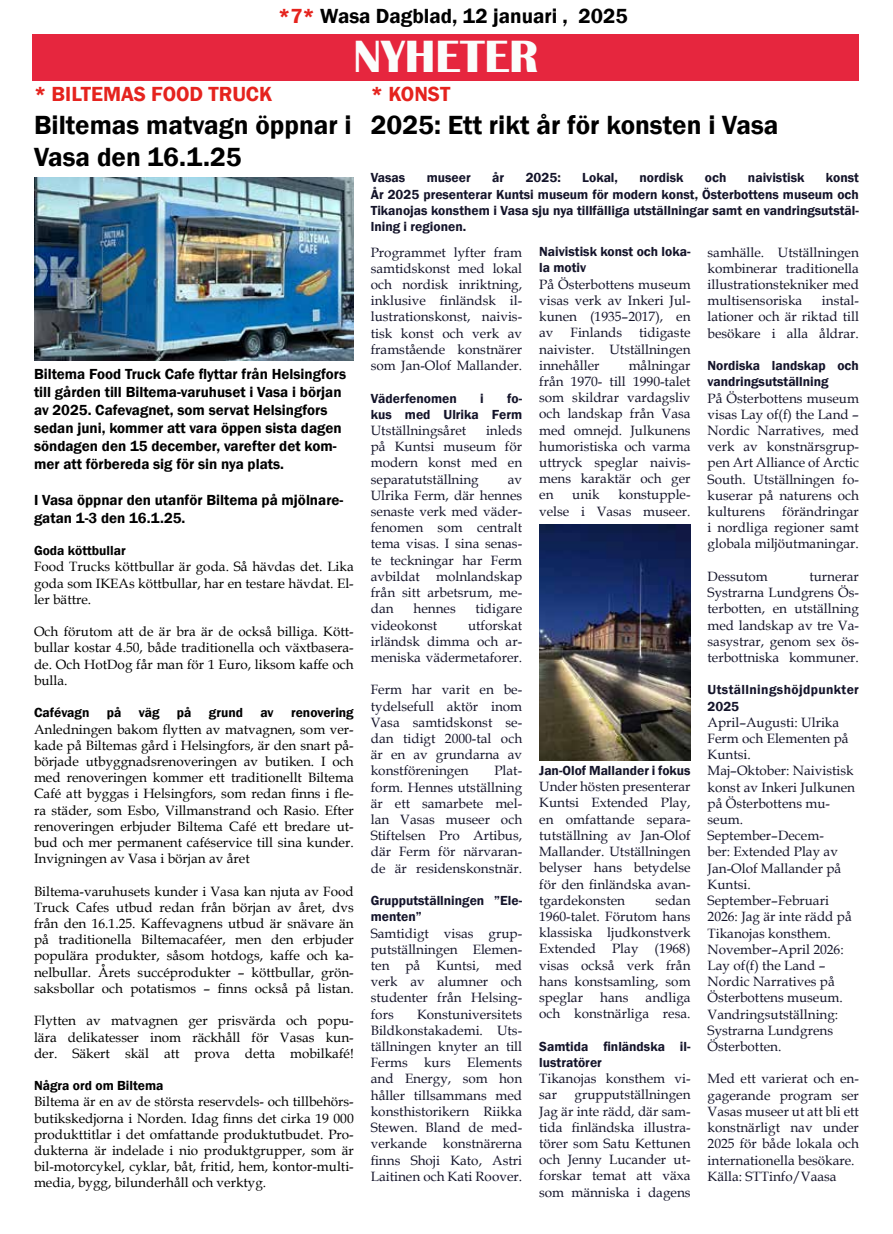
<style>
.page{position:relative;width:893px;height:1234px;background:#fff}
.page>*{position:absolute;margin:0;border:0;box-sizing:border-box;transform-origin:0 0}
.t1{font:700 46.5px "Britannic";color:#fbfdfc}
.t2{font:600 27px/32.4px "Franklin Gothic";color:#000}
.t3{font:600 21px "Franklin Gothic";color:#000}
.t4{font:600 21px "Franklin Gothic";color:#e5231e}
.t5{font:600 15px/18px "Franklin Gothic";color:#000}
.t6{font:13.5px/16.2px "Book Antiqua";color:#14142a;text-align:justify}
.t7{font:13.5px/16.2px "Book Antiqua";color:#000;text-align:justify}
.t8{font:600 13.5px/16.2px "Franklin Gothic";color:#14142a}
.t9{font:600 13.5px "Franklin Gothic";color:#000}
.t10{font:600 13.5px/16.2px "Franklin Gothic";letter-spacing:.03em;color:#14142a}
.s1{color:#e5231d}
</style>
<div class="page">
<div style="left:33px;top:34px;width:826px;height:47px;background:#e6263e"></div>
<img style="left:34px;top:177px;width:320px;height:183px">
<img style="left:539px;top:524px;width:152px;height:236px">
<h3 class="t3" style="left:278px;top:3px;width:351px"><span class="s1">*7*</span> Wasa Dagblad, 12 januari , 2025</h3>
<h1 class="t1" style="left:353px;top:30px;width:187px">NYHETER</h1>
<h3 class="t4" style="left:34px;top:81px;width:240px">* BILTEMAS FOOD TRUCK</h3>
<h2 class="t2" style="left:34px;top:109px;width:319px">Biltemas matvagn öppnar i<br>Vasa den 16.1.25</h2>
<p class="t5" style="left:34px;top:365px;width:314px">Biltema Food Truck Cafe flyttar från Helsingfors till gården till Biltema-varuhuset i Vasa i början av 2025. Cafevagnet, som servat Helsingfors sedan juni, kommer att vara öppen sista dagen söndagen den 15 december, varefter det kom&shy;mer att förbereda sig för sin nya plats.</p>
<p class="t5" style="left:34px;top:491px;width:311px">I Vasa öppnar den utanför Biltema på mjölnare&shy;gatan 1-3 den 16.1.25.</p>
<p class="t9" style="left:34px;top:542px;width:93px">Goda köttbullar</p>
<p class="t7" style="left:34px;top:558px;width:321px">Food Trucks köttbullar är goda. Så hävdas det. Lika goda som IKEAs köttbullar, har en testare hävdat. El&shy;ler bättre.</p>
<p class="t7" style="left:34px;top:623px;width:321px">Och förutom att de är bra är de också billiga. Kött&shy;bullar kostar 4.50, både traditionella och växtbasera&shy;de. Och HotDog får man för 1 Euro, liksom kaffe och bulla.</p>
<p class="t9" style="left:34px;top:704px;width:57px">Cafévagn</p>
<p class="t9" style="left:107px;top:704px;width:16px">på</p>
<p class="t9" style="left:139px;top:704px;width:22px">väg</p>
<p class="t9" style="left:177px;top:704px;width:16px">på</p>
<p class="t9" style="left:209px;top:704px;width:36px">grund</p>
<p class="t9" style="left:260px;top:704px;width:15px">av</p>
<p class="t9" style="left:291px;top:704px;width:64px">renovering</p>
<p class="t7" style="left:34px;top:720px;width:321px">Anledningen bakom flytten av matvagnen, som ver&shy;kade på Biltemas gård i Helsingfors, är den snart på&shy;började utbyggnadsrenoveringen av butiken. I och med renoveringen kommer ett traditionellt Biltema Café att byggas i Helsingfors, som redan finns i fle&shy;ra städer, som Esbo, Villmanstrand och Rasio. Efter renoveringen erbjuder Biltema Café ett bredare ut&shy;bud och mer permanent caféservice till sina kunder.<br>Invigningen av Vasa i början av året</p>
<p class="t7" style="left:34px;top:882px;width:321px">Biltema-varuhusets kunder i Vasa kan njuta av Food Truck Cafes utbud redan från början av året, dvs från den 16.1.25. Kaffevagnens utbud är snävare än på traditionella Biltemacaféer, men den erbjuder populära produkter, såsom hotdogs, kaffe och ka&shy;nelbullar. Årets succéprodukter – köttbullar, grön&shy;saksbollar och potatismos – finns också på listan.</p>
<p class="t7" style="left:34px;top:1012px;width:321px">Flytten av matvagnen ger prisvärda och popu&shy;lära delikatesser inom räckhåll för Vasas kun&shy;der. Säkert skäl att prova detta mobilkafé!</p>
<p class="t9" style="left:34px;top:1077px;width:131px">Några ord om Biltema</p>
<p class="t7" style="left:34px;top:1093px;width:321px">Biltema är en av de största reservdels- och tillbehörs&shy;butikskedjorna i Norden. Idag finns det cirka 19 000 produkttitlar i det omfattande produktutbudet. Pro&shy;dukterna är indelade i nio produktgrupper, som är bil-motorcykel, cyklar, båt, fritid, hem, kontor-multi&shy;media, bygg, bilunderhåll och verktyg.</p>
<h3 class="t4" style="left:371px;top:81px;width:81px">* KONST</h3>
<h2 class="t2" style="left:371px;top:109px;width:409px">2025: Ett rikt år för konsten i Vasa</h2>
<p class="t8" style="left:371px;top:170px;width:36px">Vasas</p>
<p class="t8" style="left:427px;top:170px;width:45px">museer</p>
<p class="t8" style="left:492px;top:170px;width:14px">år</p>
<p class="t8" style="left:526px;top:170px;width:37px">2025:</p>
<p class="t8" style="left:582px;top:170px;width:37px">Lokal,</p>
<p class="t8" style="left:639px;top:170px;width:45px">nordisk</p>
<p class="t8" style="left:705px;top:170px;width:23px">och</p>
<p class="t8" style="left:748px;top:170px;width:58px">naivistisk</p>
<p class="t8" style="left:371px;top:170px;width:490px;text-align:justify;text-indent:455px">konst År 2025 presenterar Kuntsi museum för modern konst, Österbottens museum och Tikanojas konsthem i Vasa sju nya tillfälliga utställningar samt en vandringsutstäl&shy;lning i regionen.</p>
<p class="t6" style="left:708px;top:243px;width:153px">samhälle. Utställningen kombinerar traditionella illustrationstekniker med multisensoriska</p>
<p class="t6" style="left:371px;top:243px;width:153px">Programmet lyfter fram samtidskonst med lokal och nordisk inriktning, inklusive finländsk il&shy;lustrationskonst, naivis&shy;tisk konst och verk av framstående konstnärer som Jan-Olof Mallander.</p>
<p class="t8" style="left:371px;top:390px;width:88px">Väderfenomen</p>
<p class="t8" style="left:480px;top:390px;width:5px">i</p>
<p class="t8" style="left:539px;top:244px;width:153px">Naivistisk konst och loka&shy;la motiv</p>
<p class="t6" style="left:539px;top:275px;width:153px">På Österbottens museum visas verk av Inkeri Jul&shy;kunen (1935–2017), en av</p>
<p class="t6" style="left:708px;top:292px;width:153px;text-indent:114px">instal&shy;lationer och är riktad till besökare i alla åldrar.</p>
<p class="t8" style="left:708px;top:357px;width:153px">Nordiska landskap och vandringsutställning</p>
<p class="t6" style="left:708px;top:389px;width:153px">På Österbottens museum visas Lay of(f) the Land – Nordic Narratives, med verk av konstnärsgrup&shy;pen Art Alliance of Arctic South. Utställningen fo&shy;kuserar på naturens och kulturens</p>
<p class="t6" style="left:539px;top:324px;width:153px;text-indent:100px">tidigaste naivister. Utställningen innehåller</p>
<p class="t6" style="left:570px;top:324px;width:53px">Finlands</p>
<p class="t6" style="left:539px;top:356px;width:153px;text-indent:90px">målningar från 1970- till 1990-talet som skildrar vardagsliv och landskap från Vasa med omnejd. Julkunens humoristiska och varma uttryck speglar naivis&shy;mens karaktär och ger en</p>
<p class="t8" style="left:371px;top:390px;width:153px;text-align:right">fo-<br>kus med Ulrika Ferm</p>
<p class="t6" style="left:371px;top:422px;width:97px">Utställningsåret</p>
<p class="t6" style="left:371px;top:422px;width:153px;text-indent:115px">inleds på Kuntsi museum för modern konst med en separatutställning</p>
<p class="t6" style="left:371px;top:470px;width:153px;text-indent:137px">av Ulrika Ferm, där hennes senaste verk med väder&shy;fenomen som centralt tema visas. I sina senas&shy;te teckningar har Ferm avbildat molnlandskap från sitt arbetsrum, me&shy;dan</p>
<p class="t6" style="left:539px;top:486px;width:153px;text-align:right">konstupple-<br>velse i Vasas museer.</p>
<p class="t6" style="left:572px;top:486px;width:29px">unik</p>
<p class="t6" style="left:708px;top:503px;width:153px;text-indent:75px">förändringar i nordliga regioner samt globala miljöutmaningar.</p>
<p class="t6" style="left:708px;top:567px;width:62px">Dessutom</p>
<p class="t6" style="left:708px;top:567px;width:153px;text-indent:102px">turnerar Systrarna Lundgrens Ös&shy;terbotten, en utställning med landskap av tre Va&shy;sasystrar, genom sex ös&shy;terbottniska kommuner.</p>
<p class="t10" style="left:708px;top:681px;width:153px">Utställningshöjdpunkter<br>2025</p>
<p class="t6" style="left:708px;top:713px;width:149px;text-align:left">April–Augusti: Ulrika<br>Ferm och Elementen på<br>Kuntsi.<br>Maj–Oktober: Naivistisk konst av Inkeri Julkunen på Österbottens mu&shy;seum.<br>September–Decem-<br>ber: Extended Play av<br>Jan-Olof Mallander på<br>Kuntsi.<br>September–Februari<br>2026: Jag är inte rädd på<br>Tikanojas konsthem.<br>November–April 2026:<br>Lay of(f) the Land –<br>Nordic Narratives på<br>Österbottens museum.<br>Vandringsutställning:<br>Systrarna Lundgrens<br>Österbotten.</p>
<p class="t6" style="left:708px;top:1070px;width:153px;text-align:left">Med ett varierat och en&shy;gagerande program ser<br>Vasas museer ut att bli ett konstnärligt nav under<br>2025 för både lokala och internationella besökare.<br>Källa: STTinfo/Vaasa</p>
<p class="t6" style="left:413px;top:600px;width:44px">hennes</p>
<p class="t6" style="left:476px;top:600px;width:48px">tidigare</p>
<p class="t6" style="left:371px;top:616px;width:68px">videokonst</p>
<p class="t6" style="left:371px;top:616px;width:153px;text-indent:97px">utforskat irländsk dimma och ar&shy;meniska vädermetaforer.</p>
<p class="t6" style="left:371px;top:681px;width:153px">Ferm har varit en be&shy;tydelsefull aktör inom Vasa samtidskonst se&shy;dan tidigt 2000-tal och är en av grundarna av konstföreningen</p>
<p class="t6" style="left:371px;top:762px;width:153px;text-indent:124px">Plat&shy;form. Hennes utställning är ett samarbete mel&shy;lan Vasas museer och Stiftelsen Pro Artibus, där Ferm för närvaran&shy;de är residenskonstnär.</p>
<p class="t8" style="left:371px;top:892px;width:153px">Grupputställningen ”Ele&shy;menten”</p>
<p class="t6" style="left:371px;top:924px;width:153px">Samtidigt visas grup&shy;putställningen Elemen&shy;ten på Kuntsi, med verk av alumner och studenter från Helsing&shy;fors</p>
<p class="t8" style="left:539px;top:762px;width:153px">Jan-Olof Mallander i fokus</p>
<p class="t6" style="left:539px;top:778px;width:153px">Under hösten presenterar Kuntsi Extended Play, en omfattande separa&shy;tutställning av Jan-Olof Mallander. Utställningen belyser hans betydelse för den finländska avan&shy;tgardekonsten</p>
<p class="t6" style="left:539px;top:891px;width:153px;text-indent:116px">sedan 1960-talet. Förutom hans klassiska ljudkonstverk Extended Play (1968) visas också verk från hans konstsamling, som speglar</p>
<p class="t6" style="left:539px;top:988px;width:153px;text-align:right">andliga<br>och konstnärliga resa.</p>
<p class="t8" style="left:539px;top:1037px;width:153px">Samtida finländska il&shy;lustratörer</p>
<p class="t6" style="left:539px;top:1069px;width:153px">Tikanojas konsthem vi&shy;sar</p>
<p class="t6" style="left:600px;top:988px;width:30px">hans</p>
<p class="t6" style="left:371px;top:1005px;width:153px;text-indent:46px">Konstuniversitets Bildkonstakademi. Uts&shy;tällningen knyter an till Ferms kurs Elements and Energy, som hon håller tillsammans med konsthistorikern Riikka Stewen. Bland de med&shy;verkande konstnärerna finns Shoji Kato, Astri Laitinen och Kati Roover.</p>
<p class="t6" style="left:539px;top:1085px;width:153px;text-indent:35px">grupputställningen Jag är inte rädd, där sam&shy;tida finländska illustra&shy;törer som Satu Kettunen och Jenny Lucander ut&shy;forskar temat att växa som människa i dagens</p>
</div>
